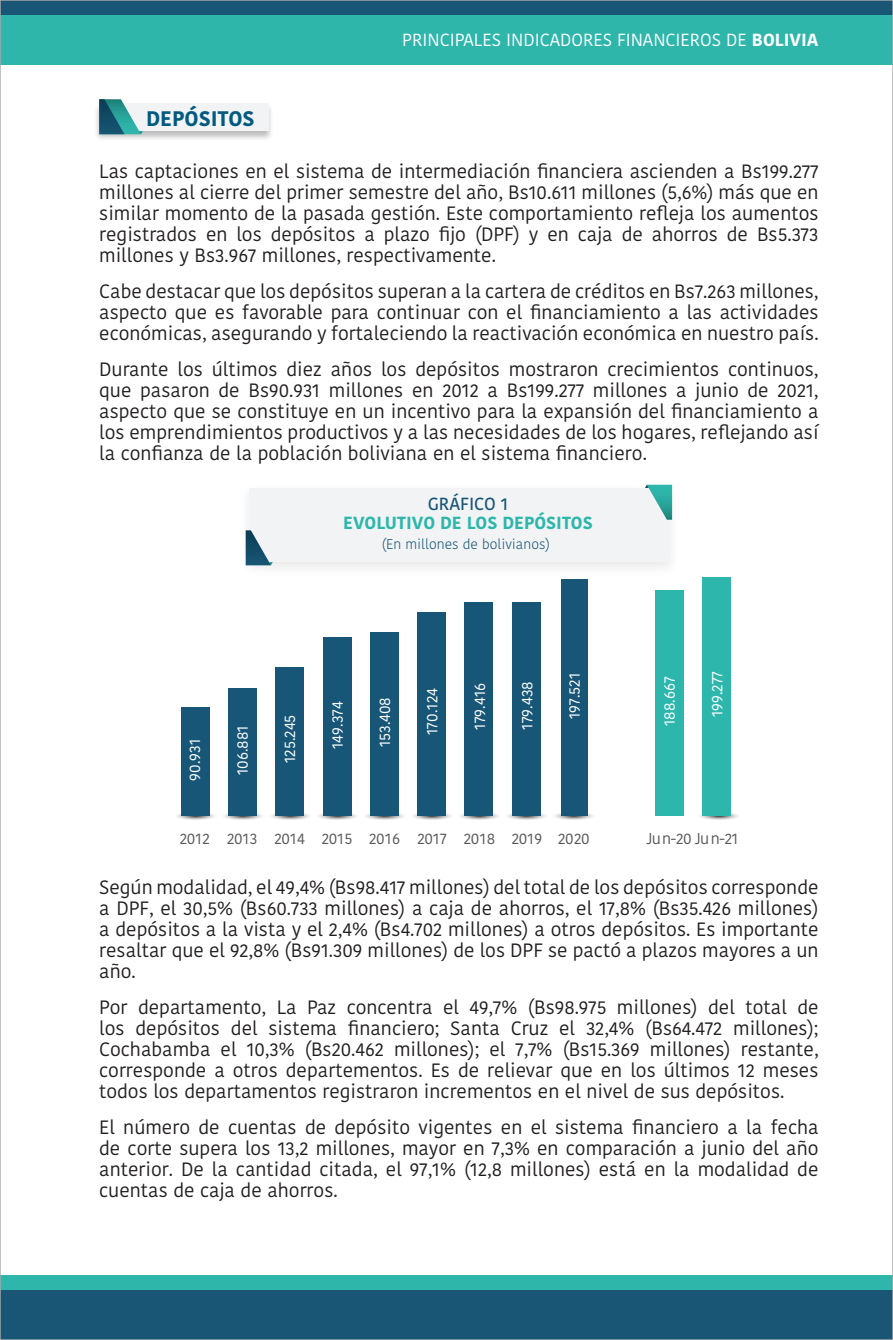
<style>
.page{position:relative;width:893px;height:1340px;background:#fff}
.page>*{position:absolute;margin:0;border:0;box-sizing:border-box;transform-origin:0 0}
.t1{font:700 21px "Kohinoor Bangla";color:#035a81}
.t2{font:19.25px/21px "Kohinoor Bangla";color:#231f20;text-align:justify}
.t3{font:17.5px "Kohinoor Bangla";color:#fff}
.t4{font:700 17.5px "Kohinoor Bangla";color:#2db7ac}
.t5{font:500 17.5px "Kohinoor Bangla";color:#175676}
.t6{font:15.75px "Kohinoor Bangla";color:#fff}
.t7{font:15.75px "Kohinoor Bangla";letter-spacing:.015em;color:#5a5959}
.t8{font:15.75px "Kohinoor Bangla";letter-spacing:-.025em;color:#5a5959}
.t9{font:300 14px "Kohinoor Bangla";color:#175676}
.s1{font-weight:700}
</style>
<div class="page">
<div style="left:0;top:15px;width:893px;height:49px;background:#2fb6ab"></div>
<div style="left:0;top:0;width:893px;height:15px;background:#195675"></div>
<div style="left:1px;top:1290px;width:892px;height:49px;background:#195675"></div>
<div style="left:1px;top:1275px;width:892px;height:15px;background:#2fb6ab"></div>
<div style="left:94px;top:102px;width:180px;height:40px;background:#231f20;opacity:.3"></div>
<div style="left:99px;top:103px;width:169px;height:28px;background:#f2f3f4"></div>
<svg style="left:99px;top:99px;width:44px;height:35px"></svg>
<img style="left:245px;top:485px;width:428px;height:97px">
<div style="left:249px;top:488px;width:420px;height:74px;background:#f2f3f4"></div>
<svg style="left:645px;top:484px;width:27px;height:35px"></svg>
<svg style="left:246px;top:530px;width:27px;height:35px"></svg>
<svg style="left:177px;top:810px;width:416px;height:10px"></svg>
<svg style="left:700px;top:810px;width:38px;height:10px"></svg>
<div style="left:656px;top:589px;width:28px;height:226px;background:#2db7ac"></div>
<div style="left:703px;top:577px;width:28px;height:238px;background:#2db7ac"></div>
<div style="left:561px;top:579px;width:26px;height:236px;background:#175676"></div>
<div style="left:512px;top:602px;width:28px;height:213px;background:#175676"></div>
<div style="left:465px;top:602px;width:28px;height:213px;background:#175676"></div>
<div style="left:418px;top:612px;width:28px;height:203px;background:#175676"></div>
<div style="left:370px;top:631px;width:28px;height:184px;background:#175676"></div>
<div style="left:323px;top:637px;width:28px;height:178px;background:#175676"></div>
<div style="left:276px;top:666px;width:28px;height:149px;background:#175676"></div>
<div style="left:229px;top:687px;width:28px;height:128px;background:#175676"></div>
<div style="left:181px;top:707px;width:28px;height:108px;background:#175676"></div>
<p class="t1" style="left:146px;top:100px;width:110px">DEPÓSITOS</p>
<p class="t3" style="left:402px;top:26px;width:418px">PRINCIPALES INDICADORES FINANCIEROS DE <span class="s1">BOLIVIA</span></p>
<p class="t2" style="left:99px;top:160px;width:721px">Las captaciones en el sistema de intermediación financiera ascienden a Bs199.277 millones al cierre del primer semestre del año, Bs10.611 millones (5,6%) más que en similar momento de la pasada gestión. Este comportamiento refleja los aumentos registrados en los depósitos a plazo fijo (DPF) y en caja de ahorros de Bs5.373 millones y Bs3.967 millones, respectivamente.</p>
<p class="t2" style="left:99px;top:280px;width:721px">Cabe destacar que los depósitos superan a la cartera de créditos en Bs7.263 millones, aspecto que es favorable para continuar con el financiamiento a las actividades económicas, asegurando y fortaleciendo la reactivación económica en nuestro país.</p>
<p class="t2" style="left:99px;top:358px;width:721px">Durante los últimos diez años los depósitos mostraron crecimientos continuos, que pasaron de Bs90.931 millones en 2012 a Bs199.277 millones a junio de 2021, aspecto que se constituye en un incentivo para la expansión del financiamiento a los emprendimientos productivos y a las necesidades de los hogares, reflejando así la confianza de la población boliviana en el sistema financiero.</p>
<p class="t5" style="left:428px;top:490px;width:82px">GRÁFICO 1</p>
<p class="t4" style="left:343px;top:507px;width:251px">EVOLUTIVO DE LOS DEPÓSITOS</p>
<p class="t9" style="left:382px;top:533px;width:169px">(En millones de bolivianos)</p>
<p class="t6" style="left:183px;top:780px;width:43px;rotate:-90deg">90.931</p>
<p class="t6" style="left:230px;top:775px;width:51px;rotate:-90deg">106.881</p>
<p class="t6" style="left:278px;top:763px;width:50px;rotate:-90deg">125.245</p>
<p class="t6" style="left:325px;top:749px;width:49px;rotate:-90deg">149.374</p>
<p class="t6" style="left:372px;top:747px;width:52px;rotate:-90deg">153.408</p>
<p class="t6" style="left:420px;top:735px;width:48px;rotate:-90deg">170.124</p>
<p class="t6" style="left:467px;top:729px;width:48px;rotate:-90deg">179.416</p>
<p class="t6" style="left:515px;top:729px;width:50px;rotate:-90deg">179.438</p>
<p class="t6" style="left:562px;top:719px;width:48px;rotate:-90deg">197.521</p>
<p class="t6" style="left:657px;top:726px;width:51px;rotate:-90deg">188.667</p>
<p class="t6" style="left:705px;top:717px;width:48px;rotate:-90deg">199.277</p>
<p class="t7" style="left:180px;top:826px;width:411px">2012 2013 2014 2015 2016 2017 2018 2019 2020</p>
<p class="t8" style="left:646px;top:826px;width:93px">Jun-20 Jun-21</p>
<p class="t2" style="left:99px;top:876px;width:721px">Según modalidad, el 49,4% (Bs98.417 millones) del total de los depósitos corresponde a DPF, el 30,5% (Bs60.733 millones) a caja de ahorros, el 17,8% (Bs35.426 millones) a depósitos a la vista y el 2,4% (Bs4.702 millones) a otros depósitos. Es importante resaltar que el 92,8% (Bs91.309 millones) de los DPF se pactó a plazos mayores a un año.</p>
<p class="t2" style="left:99px;top:996px;width:721px">Por departamento, La Paz concentra el 49,7% (Bs98.975 millones) del total de los depósitos del sistema financiero; Santa Cruz el 32,4% (Bs64.472 millones); Cochabamba el 10,3% (Bs20.462 millones); el 7,7% (Bs15.369 millones) restante, corresponde a otros departementos. Es de relievar que en los últimos 12 meses todos los departamentos registraron incrementos en el nivel de sus depósitos.</p>
<p class="t2" style="left:99px;top:1115px;width:721px">El número de cuentas de depósito vigentes en el sistema financiero a la fecha de corte supera los 13,2 millones, mayor en 7,3% en comparación a junio del año anterior. De la cantidad citada, el 97,1% (12,8 millones) está en la modalidad de cuentas de caja de ahorros.</p>
</div>
